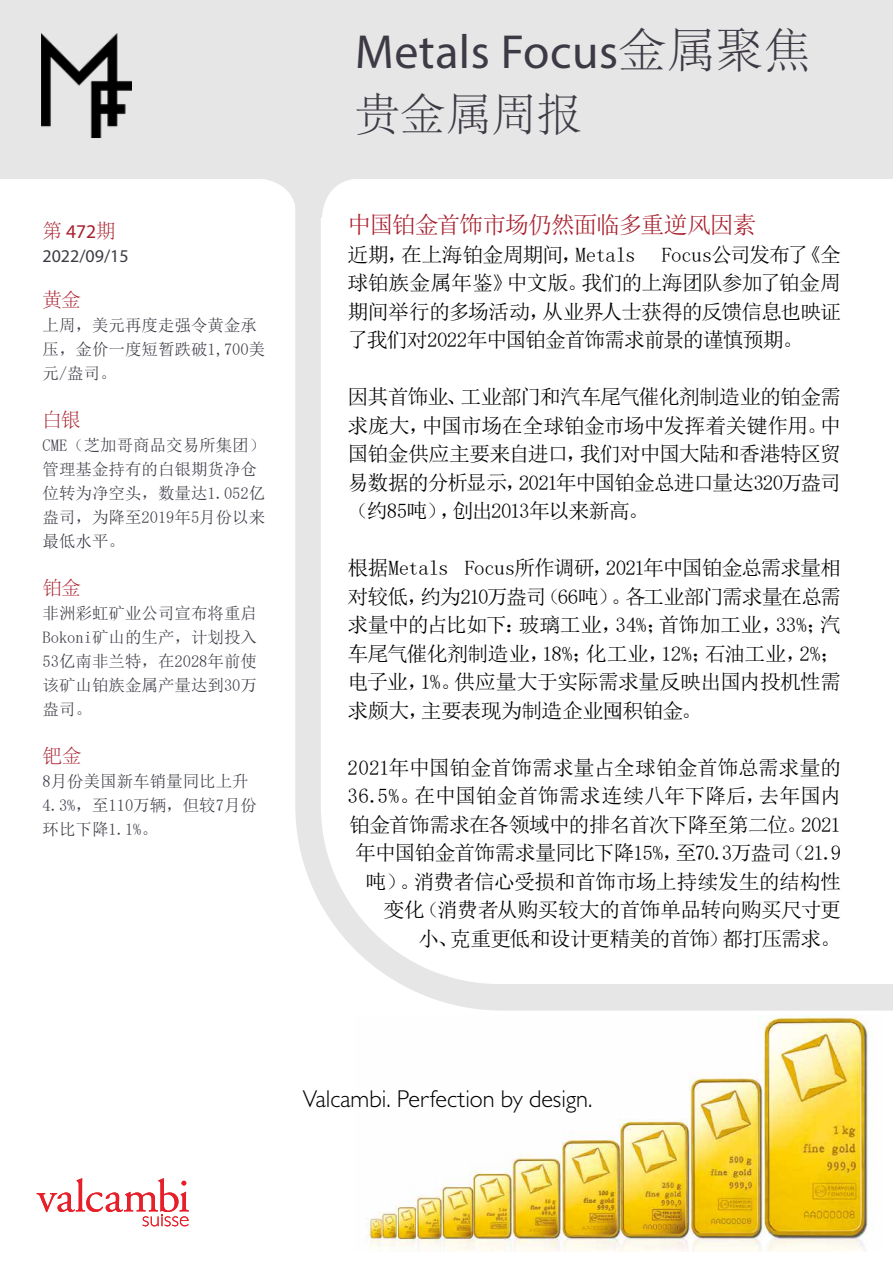
<style>
.page{position:relative;width:893px;height:1263px;background:#fff}
.page>*{position:absolute;margin:0;border:0;box-sizing:border-box;transform-origin:0 0}
.t1{font:300 54px "Aktiv Grotesk";letter-spacing:.01em;color:#3e3a45}
.t2{font:48px "Myriad Pro";letter-spacing:.01em;color:#3e3a45}
.t3{font:300 45px "Adobe Song Std";letter-spacing:.01em;color:#3e3a45}
.t4{font:300 24.45px "Gill Sans MT Std";color:#000}
.t5{font:23.55px "Sim Sun";letter-spacing:-.055em;color:#a71e2b}
.t6{font:20.55px/28.5px "Sim Sun";letter-spacing:-.04em;color:#000;text-align:justify}
.t7{font:300 19.5px "Adobe Song Std";letter-spacing:-.02em;color:#a71e2b}
.t8{font:19.5px "Myriad Pro";color:#a71e2b}
.t9{font:18px "Myriad Pro";color:#3e3a45}
.t10{font:16.5px/24px "Sim Sun";color:#3e3a45}
.s1{font-family:"Adobe Song Std";font-weight:300}
</style>
<div class="page">
<img style="left:368px;top:1015px;width:505px;height:236px">
<svg style="left:36px;top:1178px;width:153px;height:48px"></svg>
<svg style="left:295px;top:218px;width:598px;height:791px"></svg>
<div style="left:0;top:0;width:893px;height:179px;background:#e6e6e6"></div>
<img style="left:41px;top:34px;width:90px;height:103px">
<svg style="left:257px;top:137px;width:104px;height:81px"></svg>
<p class="t8" style="left:43px;top:220px;width:75px"><span class="s1">第</span> 472<span class="s1">期</span></p>
<p class="t9" style="left:43px;top:245px;width:88px">2022/09/15</p>
<p class="t7" style="left:43px;top:289px;width:40px">黄金</p>
<p class="t10" style="left:43px;top:313px;width:224px">上周，美元再度走强令黄金承压，金价一度短暂跌破1,700美元/盎司。</p>
<p class="t7" style="left:43px;top:409px;width:40px">白银</p>
<p class="t10" style="left:43px;top:433px;width:224px">CME（芝加哥商品交易所集团）管理基金持有的白银期货净仓位转为净空头，数量达1.052亿盎司，为降至2019年5月份以来最低水平。</p>
<p class="t7" style="left:43px;top:577px;width:40px">铂金</p>
<p class="t10" style="left:43px;top:601px;width:216px;text-align:justify">非洲彩虹矿业公司宣布将重启Bokoni矿山的生产，计划投入53亿南非兰特，在2028年前使该矿山铂族金属产量达到30万盎司。</p>
<p class="t7" style="left:43px;top:745px;width:41px">钯金</p>
<p class="t10" style="left:43px;top:769px;width:216px">8月份美国新车销量同比上升<br>4.3%，至110万辆，但较7月份环比下降1.1%。</p>
<h1 class="t1" style="left:362px;top:11px;width:328px">Metals Focus</h1>
<h2 class="t2" style="left:355px;top:23px;width:458px">Metals Focus<span class="s1">金属聚焦</span></h2>
<h3 class="t3" style="left:355px;top:91px;width:228px">贵金属周报</h3>
<p class="t5" style="left:348px;top:213px;width:410px">中国铂金首饰市场仍然面临多重逆风因素</p>
<p class="t6" style="left:348px;top:240px;width:290px">近期，在上海铂金周期间，Metals</p>
<p class="t6" style="left:348px;top:240px;width:495px;text-indent:314px">Focus公司发布了《全球铂族金属年鉴》中文版。我们的上海团队参加了铂金周期间举行的多场活动，从业界人士获得的反馈信息也映证了我们对2022年中国铂金首饰需求前景的谨慎预期。</p>
<p class="t6" style="left:348px;top:382px;width:495px">因其首饰业、工业部门和汽车尾气催化剂制造业的铂金需求庞大，中国市场在全球铂金市场中发挥着关键作用。中国铂金供应主要来自进口，我们对中国大陆和香港特区贸易数据的分析显示，2021年中国铂金总进口量达320万盎司（约85吨），创出2013年以来新高。</p>
<p class="t6" style="left:348px;top:553px;width:495px">根据Metals Focus所作调研，2021年中国铂金总需求量相对较低，约为210万盎司（66吨）。各工业部门需求量在总需求量中的占比如下：玻璃工业，34%；首饰加工业，33%；汽车尾气催化剂制造业，18%；化工业，12%；石油工业，2%；电子业，1%。供应量大于实际需求量反映出国内投机性需求颇大，主要表现为制造企业囤积铂金。</p>
<p class="t6" style="left:348px;top:753px;width:495px;text-align:right">2021年中国铂金首饰需求量占全球铂金首饰总需求量的<br>36.5%。在中国铂金首饰需求连续八年下降后，去年国内铂金首饰需求在各领域中的排名首次下降至第二位。2021年中国铂金首饰需求量同比下降15%，至70.3万盎司（21.9吨）。消费者信心受损和首饰市场上持续发生的结构性变化（消费者从购买较大的首饰单品转向购买尺寸更<br>小、克重更低和设计更精美的首饰）都打压需求。</p>
<p class="t4" style="left:303px;top:1084px;width:291px">Valcambi. Perfection by design.</p>
</div>
